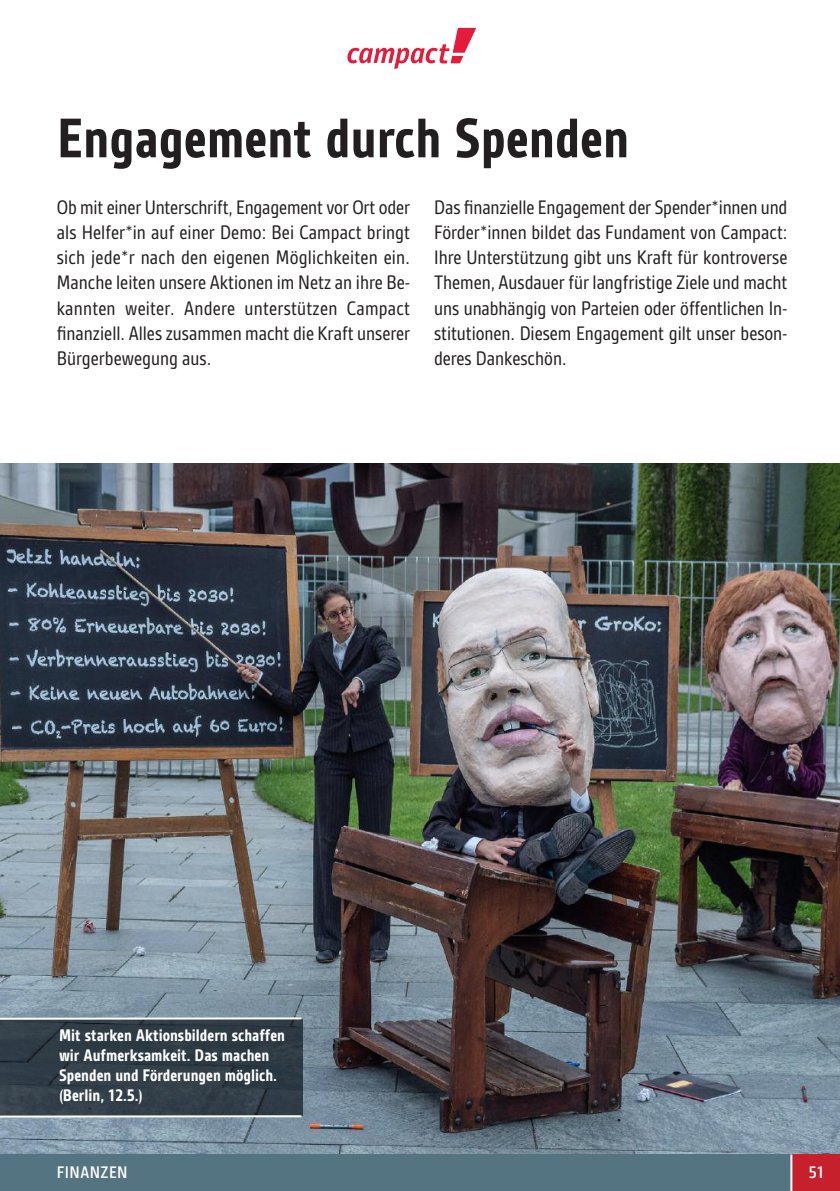
<style>
.page{position:relative;width:840px;height:1191px;background:#fff}
.page>*{position:absolute;margin:0;border:0;box-sizing:border-box;transform-origin:0 0}
.t1{font:700 60px "Gesta Condensed";color:#231f20}
.t2{font:21px/25.2px "Gesta Condensed";color:#231f20;text-align:justify}
.t3{font:700 18px/20px "Gesta Condensed";color:#fff}
.t4{font:500 18px "Gesta Condensed";letter-spacing:.025em;color:#fff}
</style>
<div class="page">
<img style="left:0;top:463px;width:839px;height:691px">
<img style="left:0;top:1021px;width:302px;height:93px">
<svg style="left:0;top:1114px;width:303px;height:4px"></svg>
<svg style="left:0;top:1016px;width:303px;height:5px"></svg>
<svg style="left:347px;top:28px;width:128px;height:41px"></svg>
<div style="left:791px;top:1154px;width:48px;height:37px;background:#c7202d"></div>
<div style="left:0;top:1154px;width:791px;height:37px;background:#557482"></div>
<hr style="left:790px;top:1154px;width:2px;height:37px;background:#fff">
<h1 class="t1" style="left:57px;top:119px;width:573px">engagement durch spenden</h1>
<p class="t2" style="left:57px;top:196px;width:355px">Ob mit einer Unterschrift, Engagement vor Ort oder als Helfer*in auf einer Demo: Bei Campact bringt sich jede*r nach den eigenen Möglichkeiten ein.<br>Manche leiten unsere Aktionen im Netz an ihre Be&shy;kannten weiter. Andere unterstützen Campact finanziell. Alles zusammen macht die Kraft unserer Bürgerbewegung aus.</p>
<p class="t2" style="left:434px;top:196px;width:355px">Das finanzielle Engagement der Spender*innen und Förder*innen bildet das Fundament von Campact:<br>Ihre Unterstützung gibt uns Kraft für kontroverse Themen, Ausdauer für langfristige Ziele und macht uns unabhängig von Parteien oder öffentlichen In&shy;stitutionen. Diesem Engagement gilt unser beson&shy;deres Dankeschön.</p>
<p class="t3" style="left:59px;top:1026px;width:227px">Mit starken aktionsbildern schaffen wir aufmerksamkeit. Das machen spenden und Förderungen möglich. (berlin, 12.5.)</p>
<p class="t4" style="left:57px;top:1166px;width:72px">FINANZEN</p>
<p class="t4" style="left:808px;top:1166px;width:16px">51</p>
</div>
